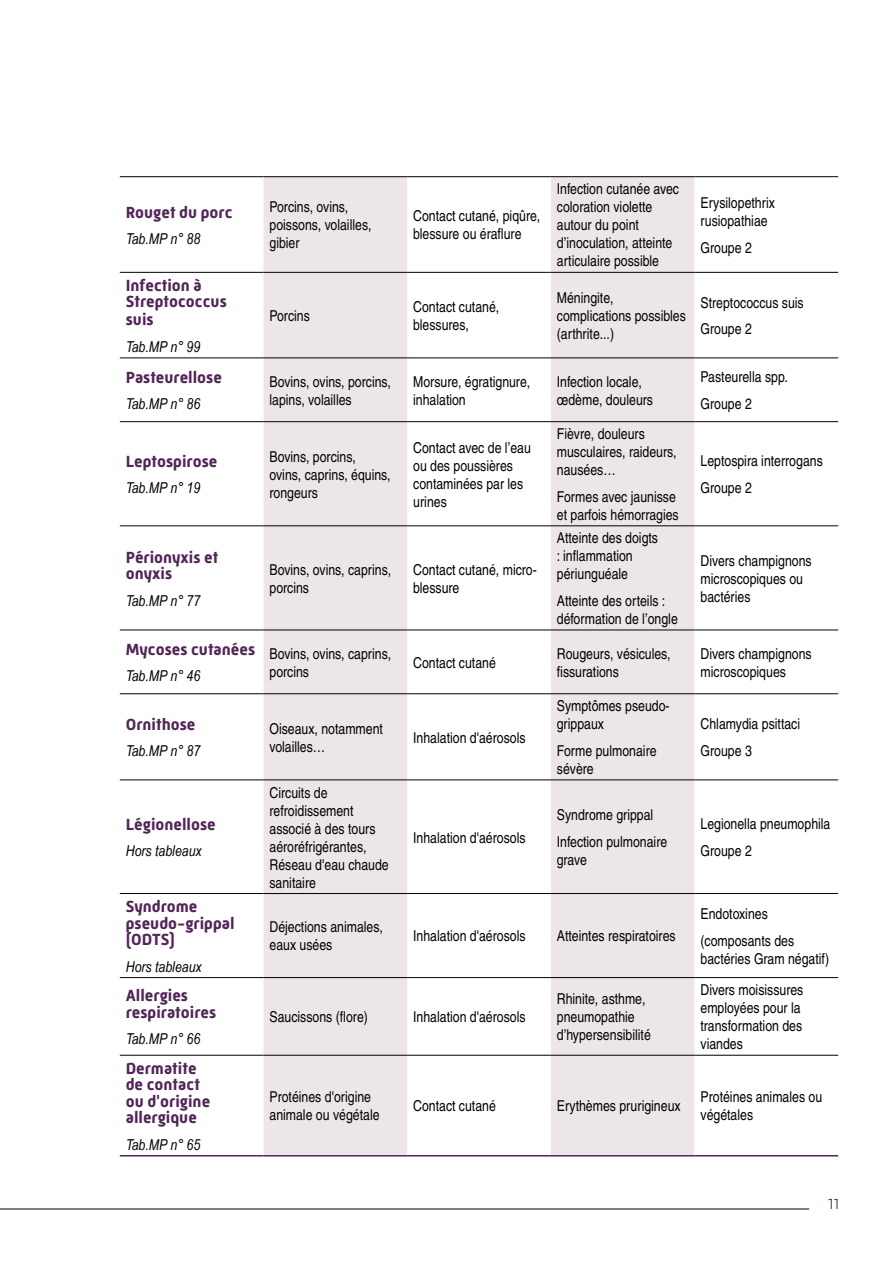
<style>
.page{position:relative;width:893px;height:1263px;background:#fff}
.page>*{position:absolute;margin:0;border:0;box-sizing:border-box;transform-origin:0 0}
.t1{font:700 16.5px/16.5px "Mic 32 New";color:#512557}
.t2{font:condensed 15px/18px "Helvetica";color:#000}
.t3{font:italic 15px "Arial Narrow";color:#000}
.t4{font:300 15px "Mic 32 New";color:#512557}
</style>
<div class="page">
<hr style="left:0;top:1208px;width:809px;height:1px;background:#000">
<svg style="left:263px;top:177px;width:431px;height:978px;fill:#ece6ea"></svg>
<hr style="left:120px;top:176px;width:143px;height:1px;background:#000">
<hr style="left:263px;top:176px;width:144px;height:1px;background:#000">
<hr style="left:407px;top:176px;width:144px;height:1px;background:#000">
<hr style="left:551px;top:176px;width:143px;height:1px;background:#000">
<hr style="left:694px;top:176px;width:144px;height:1px;background:#000">
<hr style="left:120px;top:272px;width:143px;height:1px;background:#000">
<hr style="left:263px;top:272px;width:144px;height:1px;background:#000">
<hr style="left:407px;top:272px;width:144px;height:1px;background:#000">
<hr style="left:551px;top:272px;width:143px;height:1px;background:#000">
<hr style="left:694px;top:272px;width:144px;height:1px;background:#000">
<hr style="left:120px;top:358px;width:143px;height:1px;background:#000">
<hr style="left:263px;top:358px;width:144px;height:1px;background:#000">
<hr style="left:407px;top:358px;width:144px;height:1px;background:#000">
<hr style="left:551px;top:358px;width:143px;height:1px;background:#000">
<hr style="left:694px;top:358px;width:144px;height:1px;background:#000">
<hr style="left:120px;top:421px;width:143px;height:1px;background:#000">
<hr style="left:263px;top:421px;width:144px;height:1px;background:#000">
<hr style="left:407px;top:421px;width:144px;height:1px;background:#000">
<hr style="left:551px;top:421px;width:143px;height:1px;background:#000">
<hr style="left:694px;top:421px;width:144px;height:1px;background:#000">
<hr style="left:120px;top:526px;width:143px;height:1px;background:#000">
<hr style="left:263px;top:526px;width:144px;height:1px;background:#000">
<hr style="left:407px;top:526px;width:144px;height:1px;background:#000">
<hr style="left:551px;top:526px;width:143px;height:1px;background:#000">
<hr style="left:694px;top:526px;width:144px;height:1px;background:#000">
<hr style="left:120px;top:630px;width:143px;height:1px;background:#000">
<hr style="left:263px;top:630px;width:144px;height:1px;background:#000">
<hr style="left:407px;top:630px;width:144px;height:1px;background:#000">
<hr style="left:551px;top:630px;width:143px;height:1px;background:#000">
<hr style="left:694px;top:630px;width:144px;height:1px;background:#000">
<hr style="left:120px;top:693px;width:143px;height:1px;background:#000">
<hr style="left:263px;top:693px;width:144px;height:1px;background:#000">
<hr style="left:407px;top:693px;width:144px;height:1px;background:#000">
<hr style="left:551px;top:693px;width:143px;height:1px;background:#000">
<hr style="left:694px;top:693px;width:144px;height:1px;background:#000">
<hr style="left:120px;top:780px;width:143px;height:1px;background:#000">
<hr style="left:263px;top:780px;width:144px;height:1px;background:#000">
<hr style="left:407px;top:780px;width:144px;height:1px;background:#000">
<hr style="left:551px;top:780px;width:143px;height:1px;background:#000">
<hr style="left:694px;top:780px;width:144px;height:1px;background:#000">
<hr style="left:120px;top:893px;width:143px;height:1px;background:#000">
<hr style="left:263px;top:893px;width:144px;height:1px;background:#000">
<hr style="left:407px;top:893px;width:144px;height:1px;background:#000">
<hr style="left:551px;top:893px;width:143px;height:1px;background:#000">
<hr style="left:694px;top:893px;width:144px;height:1px;background:#000">
<hr style="left:120px;top:977px;width:143px;height:1px;background:#000">
<hr style="left:263px;top:977px;width:144px;height:1px;background:#000">
<hr style="left:407px;top:977px;width:144px;height:1px;background:#000">
<hr style="left:551px;top:977px;width:143px;height:1px;background:#000">
<hr style="left:694px;top:977px;width:144px;height:1px;background:#000">
<hr style="left:120px;top:1055px;width:143px;height:1px;background:#000">
<hr style="left:263px;top:1055px;width:144px;height:1px;background:#000">
<hr style="left:407px;top:1055px;width:144px;height:1px;background:#000">
<hr style="left:551px;top:1055px;width:143px;height:1px;background:#000">
<hr style="left:694px;top:1055px;width:144px;height:1px;background:#000">
<hr style="left:120px;top:1155px;width:143px;height:1px;background:#512557">
<hr style="left:263px;top:1155px;width:144px;height:1px;background:#512557">
<hr style="left:407px;top:1155px;width:144px;height:1px;background:#512557">
<hr style="left:551px;top:1155px;width:143px;height:1px;background:#512557">
<hr style="left:694px;top:1155px;width:144px;height:1px;background:#512557">
<p class="t1" style="left:126px;top:204px;width:108px">Rouget du porc</p>
<p class="t3" style="left:126px;top:228px;width:76px">Tab.MP n° 88</p>
<p class="t1" style="left:126px;top:277px;width:102px">Infection à<br>Streptococcus</p>
<p class="t1" style="left:126px;top:311px;width:29px">suis</p>
<p class="t3" style="left:126px;top:336px;width:76px">Tab.MP n° 99</p>
<p class="t1" style="left:126px;top:369px;width:98px">Pasteurellose</p>
<p class="t3" style="left:126px;top:394px;width:76px">Tab.MP n° 86</p>
<p class="t1" style="left:126px;top:453px;width:93px">Leptospirose</p>
<p class="t3" style="left:126px;top:477px;width:76px">Tab.MP n° 19</p>
<p class="t1" style="left:126px;top:549px;width:94px">Périonyxis et onyxis</p>
<p class="t3" style="left:126px;top:590px;width:76px">Tab.MP n° 77</p>
<p class="t1" style="left:126px;top:641px;width:131px">Mycoses cutanées</p>
<p class="t3" style="left:126px;top:666px;width:76px">Tab.MP n° 46</p>
<p class="t1" style="left:126px;top:716px;width:71px">Ornithose</p>
<p class="t3" style="left:126px;top:741px;width:76px">Tab.MP n° 87</p>
<p class="t1" style="left:126px;top:816px;width:91px">Légionellose</p>
<p class="t3" style="left:126px;top:840px;width:77px">Hors tableaux</p>
<p class="t1" style="left:126px;top:898px;width:110px">Syndrome pseudo-grippal (ODTS)</p>
<p class="t3" style="left:126px;top:956px;width:77px">Hors tableaux</p>
<p class="t1" style="left:126px;top:987px;width:92px">Allergies respiratoires</p>
<p class="t3" style="left:126px;top:1028px;width:76px">Tab.MP n° 66</p>
<p class="t1" style="left:126px;top:1060px;width:86px">Dermatite de contact ou d'origine allergique</p>
<p class="t3" style="left:126px;top:1134px;width:76px">Tab.MP n° 65</p>
<p class="t2" style="left:269px;top:198px;width:103px">Porcins, ovins, poissons, volailles, gibier</p>
<p class="t2" style="left:413px;top:207px;width:129px">Contact cutané, piqûre, blessure ou éraflure</p>
<p class="t2" style="left:557px;top:180px;width:124px">Infection cutanée avec coloration violette autour du point d’inoculation, atteinte articulaire possible</p>
<p class="t2" style="left:700px;top:194px;width:76px">Erysilopethrix rusiopathiae</p>
<p class="t2" style="left:700px;top:238px;width:53px">Groupe 2</p>
<p class="t2" style="left:269px;top:307px;width:42px">Porcins</p>
<p class="t2" style="left:413px;top:298px;width:88px">Contact cutané, blessures,</p>
<p class="t2" style="left:557px;top:289px;width:130px">Méningite, complications possibles (arthrite...)</p>
<p class="t2" style="left:700px;top:289px;width:105px;line-height:26.5px">Streptococcus suis<br>Groupe 2</p>
<p class="t2" style="left:269px;top:372px;width:123px">Bovins, ovins, porcins, lapins, volailles</p>
<p class="t2" style="left:413px;top:372px;width:118px">Morsure, égratignure, inhalation</p>
<p class="t2" style="left:557px;top:372px;width:98px">Infection locale, œdème, douleurs</p>
<p class="t2" style="left:700px;top:364px;width:89px;line-height:26.5px">Pasteurella spp.<br>Groupe 2</p>
<p class="t2" style="left:269px;top:447px;width:123px">Bovins, porcins, ovins, caprins, équins, rongeurs</p>
<p class="t2" style="left:413px;top:438px;width:119px">Contact avec de l’eau ou des poussières contaminées par les urines</p>
<p class="t2" style="left:269px;top:560px;width:123px">Bovins, ovins, caprins, porcins</p>
<p class="t2" style="left:413px;top:560px;width:125px">Contact cutané, micro&shy;blessure</p>
<p class="t2" style="left:557px;top:425px;width:121px">Fièvre, douleurs musculaires, raideurs, nausées…</p>
<p class="t2" style="left:557px;top:487px;width:123px">Formes avec jaunisse et parfois hémorragies</p>
<p class="t2" style="left:557px;top:529px;width:103px">Atteinte des doigts : inflammation périunguéale</p>
<p class="t2" style="left:557px;top:592px;width:122px">Atteinte des orteils : déformation de l’ongle</p>
<p class="t2" style="left:700px;top:448px;width:124px;line-height:26.5px">Leptospira interrogans<br>Groupe 2</p>
<p class="t2" style="left:700px;top:551px;width:113px">Divers champignons microscopiques ou bactéries</p>
<p class="t2" style="left:269px;top:644px;width:123px">Bovins, ovins, caprins, porcins</p>
<p class="t2" style="left:413px;top:653px;width:84px">Contact cutané</p>
<p class="t2" style="left:557px;top:644px;width:115px">Rougeurs, vésicules, fissurations</p>
<p class="t2" style="left:700px;top:644px;width:113px">Divers champignons microscopiques</p>
<p class="t2" style="left:269px;top:719px;width:115px">Oiseaux, notamment volailles…</p>
<p class="t2" style="left:413px;top:728px;width:114px">Inhalation d'aérosols</p>
<p class="t2" style="left:269px;top:783px;width:121px">Circuits de refroidissement associé à des tours aéroréfrigérantes,<br>Réseau d'eau chaude sanitaire</p>
<p class="t2" style="left:413px;top:828px;width:114px">Inhalation d'aérosols</p>
<p class="t2" style="left:557px;top:697px;width:114px">Symptômes pseudo&shy;grippaux</p>
<p class="t2" style="left:557px;top:742px;width:101px">Forme pulmonaire sévère</p>
<p class="t2" style="left:557px;top:802px;width:112px;line-height:26.5px">Syndrome grippal<br>Infection pulmonaire</p>
<p class="t2" style="left:557px;top:850px;width:32px">grave</p>
<p class="t2" style="left:269px;top:918px;width:115px">Déjections animales, eaux usées</p>
<p class="t2" style="left:413px;top:927px;width:114px">Inhalation d'aérosols</p>
<p class="t2" style="left:557px;top:927px;width:120px">Atteintes respiratoires</p>
<p class="t2" style="left:700px;top:711px;width:101px;line-height:26.5px">Chlamydia psittaci<br>Groupe 3</p>
<p class="t2" style="left:700px;top:811px;width:131px;line-height:26.5px">Legionella pneumophila<br>Groupe 2</p>
<p class="t2" style="left:700px;top:900px;width:95px;line-height:26.5px">Endotoxines (composants des</p>
<p class="t2" style="left:700px;top:949px;width:130px">bactéries Gram négatif)</p>
<p class="t2" style="left:269px;top:1008px;width:100px">Saucissons (flore)</p>
<p class="t2" style="left:413px;top:1008px;width:114px">Inhalation d'aérosols</p>
<p class="t2" style="left:557px;top:990px;width:95px">Rhinite, asthme, pneumopathie d’hypersensibilité</p>
<p class="t2" style="left:700px;top:981px;width:104px">Divers moisissures employées pour la transformation des viandes</p>
<p class="t2" style="left:269px;top:1088px;width:112px">Protéines d'origine animale ou végétale</p>
<p class="t2" style="left:413px;top:1097px;width:84px">Contact cutané</p>
<p class="t2" style="left:557px;top:1097px;width:125px">Erythèmes prurigineux</p>
<p class="t2" style="left:700px;top:1088px;width:123px">Protéines animales ou végétales</p>
<p class="t4" style="left:828px;top:1196px;width:13px">11</p>
</div>
